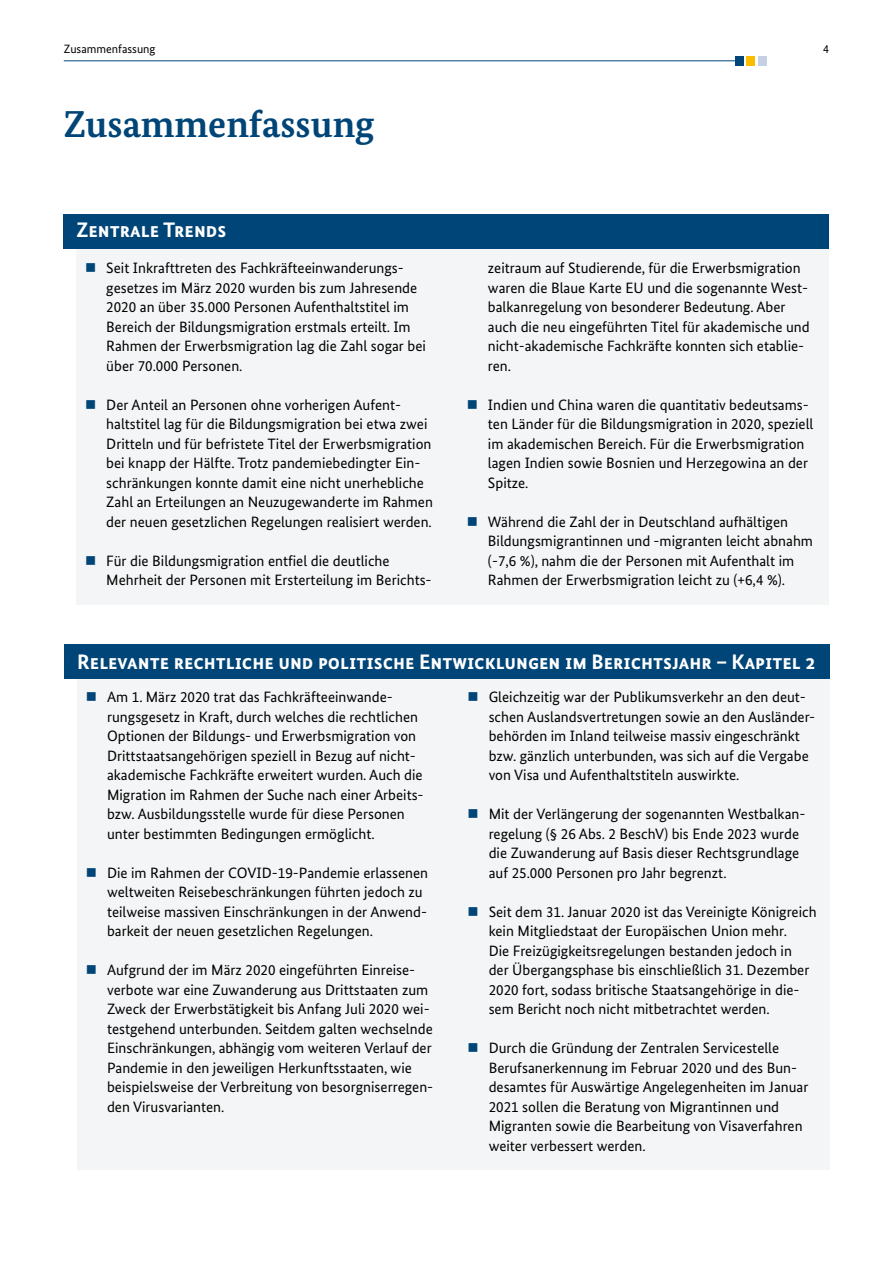
<style>
.page{position:relative;width:893px;height:1263px;background:#fff}
.page>*{position:absolute;margin:0;border:0;box-sizing:border-box;transform-origin:0 0}
.t1{font:700 37.5px "Bundes Serif";color:#004577}
.t2{font:700 21px "Bundes Sans";color:#fff}
.t3{font:15px/19.5px "Bundes Sans";color:#000}
.t4{font:12px "Bundes Sans";color:#000}
</style>
<div class="page">
<hr style="left:64px;top:61px;width:680px;height:1px;background:#004577">
<div style="left:735px;top:56px;width:9px;height:9px;background:#004577"></div>
<div style="left:746px;top:56px;width:9px;height:9px;background:#fcbd00"></div>
<div style="left:758px;top:56px;width:8px;height:9px;background:#c6d0e3"></div>
<div style="left:77px;top:234px;width:752px;height:370px;background:#f4f5f6"></div>
<div style="left:64px;top:214px;width:765px;height:35px;background:#004577"></div>
<div style="left:77px;top:668px;width:753px;height:502px;background:#f4f5f6"></div>
<div style="left:65px;top:644px;width:765px;height:35px;background:#004577"></div>
<p class="t4" style="left:64px;top:42px;width:93px">Zusammenfassung</p>
<p class="t4" style="left:823px;top:42px;width:7px">4</p>
<h1 class="t1" style="left:64px;top:101px;width:312px">Zusammenfassung</h1>
<h2 class="t2" style="left:77px;top:217px;width:151px">Zentrale Trends</h2>
<p class="t3" style="left:106px;top:258px;width:321px">Seit Inkrafttreten des Fachkräfteeinwanderungs&shy;gesetzes im März 2020 wurden bis zum Jahresende 2020 an über 35.000 Personen Aufenthaltstitel im Bereich der Bildungsmigration erstmals erteilt. Im Rahmen der Erwerbsmigration lag die Zahl sogar bei über 70.000 Personen.</p>
<p class="t3" style="left:106px;top:394px;width:328px">Der Anteil an Personen ohne vorherigen Aufent&shy;haltstitel lag für die Bildungsmigration bei etwa zwei Dritteln und für befristete Titel der Erwerbsmigration bei knapp der Hälfte. Trotz pandemiebedingter Ein&shy;schränkungen konnte damit eine nicht unerhebliche Zahl an Erteilungen an Neuzugewanderte im Rahmen der neuen gesetzlichen Regelungen realisiert werden.</p>
<p class="t3" style="left:106px;top:550px;width:327px">Für die Bildungsmigration entfiel die deutliche<br>Mehrheit der Personen mit Ersterteilung im Berichts-</p>
<p class="t3" style="left:488px;top:258px;width:323px">zeitraum auf Studierende, für die Erwerbsmigration waren die Blaue Karte EU und die sogenannte West&shy;balkanregelung von besonderer Bedeutung. Aber auch die neu eingeführten Titel für akademische und nicht-akademische Fachkräfte konnten sich etablie&shy;ren.</p>
<p class="t3" style="left:488px;top:394px;width:327px">Indien und China waren die quantitativ bedeutsams&shy;ten Länder für die Bildungsmigration in 2020, speziell im akademischen Bereich. Für die Erwerbsmigration lagen Indien sowie Bosnien und Herzegowina an der Spitze.</p>
<p class="t3" style="left:488px;top:511px;width:327px">Während die Zahl der in Deutschland aufhältigen Bildungsmigrantinnen und -migranten leicht abnahm (-7,6 %), nahm die der Personen mit Aufenthalt im Rahmen der Erwerbsmigration leicht zu (+6,4 %).</p>
<h2 class="t2" style="left:77px;top:649px;width:739px">Relevante rechtliche und politische Entwicklungen im Berichtsjahr – Kapitel 2</h2>
<p class="t3" style="left:107px;top:687px;width:318px">Am 1. März 2020 trat das Fachkräfteeinwande&shy;rungsgesetz in Kraft, durch welches die rechtlichen Optionen der Bildungs- und Erwerbsmigration von Drittstaatsangehörigen speziell in Bezug auf nicht&shy;akademische Fachkräfte erweitert wurden. Auch die Migration im Rahmen der Suche nach einer Arbeits&shy;bzw. Ausbildungsstelle wurde für diese Personen unter bestimmten Bedingungen ermöglicht.</p>
<p class="t3" style="left:107px;top:862px;width:323px">Die im Rahmen der COVID-19-Pandemie erlassenen weltweiten Reisebeschränkungen führten jedoch zu teilweise massiven Einschränkungen in der Anwend&shy;barkeit der neuen gesetzlichen Regelungen.</p>
<p class="t3" style="left:107px;top:960px;width:328px">Aufgrund der im März 2020 eingeführten Einreise&shy;verbote war eine Zuwanderung aus Drittstaaten zum Zweck der Erwerbstätigkeit bis Anfang Juli 2020 wei&shy;testgehend unterbunden. Seitdem galten wechselnde Einschränkungen, abhängig vom weiteren Verlauf der Pandemie in den jeweiligen Herkunftsstaaten, wie beispielsweise der Verbreitung von besorgniserregen&shy;den Virusvarianten.</p>
<p class="t3" style="left:489px;top:687px;width:328px">Gleichzeitig war der Publikumsverkehr an den deut&shy;schen Auslandsvertretungen sowie an den Ausländer&shy;behörden im Inland teilweise massiv eingeschränkt bzw. gänzlich unterbunden, was sich auf die Vergabe von Visa und Aufenthaltstiteln auswirkte.</p>
<p class="t3" style="left:489px;top:804px;width:318px">Mit der Verlängerung der sogenannten Westbalkan&shy;regelung (§ 26 Abs. 2 BeschV) bis Ende 2023 wurde die Zuwanderung auf Basis dieser Rechtsgrundlage auf 25.000 Personen pro Jahr begrenzt.</p>
<p class="t3" style="left:489px;top:901px;width:329px">Seit dem 31. Januar 2020 ist das Vereinigte Königreich kein Mitgliedstaat der Europäischen Union mehr.<br>Die Freizügigkeitsregelungen bestanden jedoch in<br>der Übergangsphase bis einschließlich 31. Dezember 2020 fort, sodass britische Staatsangehörige in die&shy;sem Bericht noch nicht mitbetrachtet werden.</p>
<p class="t3" style="left:489px;top:1038px;width:321px">Durch die Gründung der Zentralen Servicestelle Berufsanerkennung im Februar 2020 und des Bun&shy;desamtes für Auswärtige Angelegenheiten im Januar 2021 sollen die Beratung von Migrantinnen und Migranten sowie die Bearbeitung von Visaverfahren weiter verbessert werden.</p>
</div>
